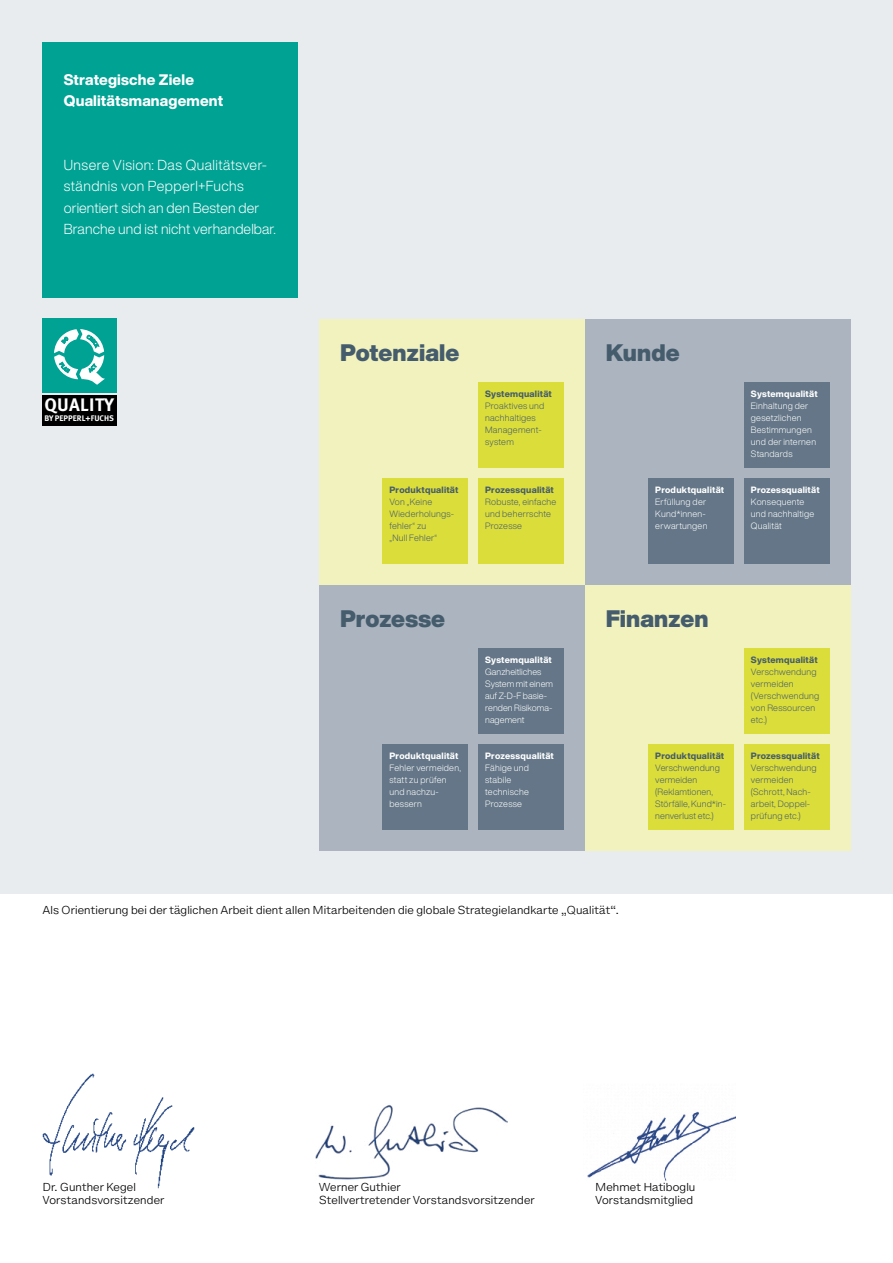
<style>
.page{position:relative;width:893px;height:1263px;background:#fff}
.page>*{position:absolute;margin:0;border:0;box-sizing:border-box;transform-origin:0 0}
.t1{font:900 23.55px "Helvetica Now Display";letter-spacing:.005em;color:#455c6d}
.t2{font:700 18.15px "Meta Offc Pro";letter-spacing:.02em;color:#fff}
.t3{font:800 15px/21.3px "Helvetica Now Display";letter-spacing:.01em;color:#fff}
.t4{font:300 14.25px/21.3px "Helvetica Now Display";letter-spacing:.01em;color:#fff}
.t5{font:300 10.5px/13.5px "Helvetica Now Micro";letter-spacing:-.055em;color:#000}
.t6{font:300 9px/12px "Helvetica Now Display";letter-spacing:.025em;color:#455c6d}
.t7{font:300 9px/12px "Helvetica Now Display";letter-spacing:.025em;color:#fff}
.t8{font:800 9px "Helvetica Now Display";letter-spacing:.025em;color:#455c6d}
.t9{font:800 9px "Helvetica Now Display";letter-spacing:.025em;color:#fff}
.t10{font:300 9px/12px "Helvetica Now Display";letter-spacing:.005em;color:#fff}
.t11{font:700 8.1px "Meta Offc Pro";color:#fff}
</style>
<div class="page">
<div style="left:0;top:0;width:893px;height:893px;background:#e9ecef"></div>
<div style="left:43px;top:319px;width:74px;height:74px;background:#00a294"></div>
<div style="left:43px;top:395px;width:74px;height:30px;background:#000"></div>
<img style="left:316px;top:1105px;width:191px;height:75px">
<img style="left:43px;top:1074px;width:151px;height:115px">
<img style="left:587px;top:1111px;width:149px;height:69px">
<div style="left:585px;top:585px;width:265px;height:265px;background:#f1f2be"></div>
<div style="left:319px;top:585px;width:266px;height:265px;background:#acb4bf"></div>
<div style="left:319px;top:319px;width:266px;height:266px;background:#f1f2be"></div>
<div style="left:585px;top:319px;width:265px;height:266px;background:#acb4bf"></div>
<div style="left:744px;top:744px;width:85px;height:85px;background:#dbdd3a"></div>
<div style="left:478px;top:744px;width:85px;height:85px;background:#647687"></div>
<div style="left:744px;top:478px;width:85px;height:85px;background:#647687"></div>
<div style="left:478px;top:478px;width:85px;height:85px;background:#dbdd3a"></div>
<div style="left:648px;top:744px;width:85px;height:85px;background:#dbdd3a"></div>
<div style="left:383px;top:744px;width:85px;height:85px;background:#647687"></div>
<div style="left:648px;top:478px;width:85px;height:85px;background:#647687"></div>
<div style="left:383px;top:478px;width:85px;height:85px;background:#dbdd3a"></div>
<div style="left:744px;top:648px;width:85px;height:85px;background:#dbdd3a"></div>
<div style="left:478px;top:648px;width:85px;height:85px;background:#647687"></div>
<div style="left:744px;top:383px;width:85px;height:85px;background:#647687"></div>
<div style="left:478px;top:383px;width:85px;height:85px;background:#dbdd3a"></div>
<div style="left:43px;top:43px;width:255px;height:255px;background:#00a294"></div>
<svg style="left:54px;top:329px;width:51px;height:56px"></svg>
<h3 class="t3" style="left:64px;top:69px;width:161px">Strategische Ziele<br>Qualitätsmanagement</h3>
<h3 class="t4" style="left:64px;top:154px;width:214px">Unsere Vision: Das Qualitätsver&shy;ständnis von Pepperl+Fuchs orientiert sich an den Besten der Branche und ist nicht verhandelbar.</h3>
<h2 class="t2" style="left:44px;top:391px;width:71px">QUALITY</h2>
<p class="t11" style="left:44px;top:412px;width:71px">BY PEPPERL+FUCHS</p>
<h1 class="t1" style="left:340px;top:336px;width:121px">Potenziale</h1>
<h1 class="t1" style="left:606px;top:336px;width:75px">Kunde</h1>
<p class="t8" style="left:389px;top:484px;width:70px">Produktqualität</p>
<p class="t6" style="left:389px;top:496px;width:66px">Von „Keine<br>Wiederholungs&shy;fehler“ zu<br>„Null Fehler“</p>
<p class="t8" style="left:485px;top:388px;width:68px">Systemqualität</p>
<p class="t6" style="left:485px;top:400px;width:61px">Proaktives und nachhaltiges<br>Management&shy;system</p>
<p class="t8" style="left:485px;top:484px;width:70px">Prozessqualität</p>
<p class="t6" style="left:485px;top:496px;width:73px">Robuste, einfache und beherrschte<br>Prozesse</p>
<p class="t9" style="left:655px;top:484px;width:70px">Produktqualität</p>
<p class="t7" style="left:655px;top:496px;width:54px">Erfüllung der<br>Kund*innen&shy;erwartungen</p>
<p class="t9" style="left:751px;top:388px;width:68px">Systemqualität</p>
<p class="t7" style="left:751px;top:400px;width:67px">Einhaltung der gesetzlichen<br>Bestimmungen und der internen<br>Standards</p>
<p class="t9" style="left:751px;top:484px;width:70px">Prozessqualität</p>
<p class="t7" style="left:751px;top:496px;width:65px">Konsequente und nachhaltige<br>Qualität</p>
<h1 class="t1" style="left:340px;top:602px;width:107px">Prozesse</h1>
<h1 class="t1" style="left:606px;top:602px;width:104px">Finanzen</h1>
<p class="t9" style="left:389px;top:749px;width:70px">Produktqualität</p>
<p class="t7" style="left:389px;top:761px;width:73px">Fehler vermeiden, statt zu prüfen und nachzu&shy;bessern</p>
<p class="t9" style="left:485px;top:654px;width:68px">Systemqualität</p>
<p class="t10" style="left:485px;top:666px;width:69px">Ganzheitliches<br>System mit einem auf Z-D-F basie&shy;renden Risikoma&shy;nagement</p>
<p class="t9" style="left:485px;top:749px;width:70px">Prozessqualität</p>
<p class="t7" style="left:485px;top:761px;width:45px">Fähige und stabile technische<br>Prozesse</p>
<p class="t8" style="left:655px;top:749px;width:70px">Produktqualität</p>
<p class="t6" style="left:655px;top:761px;width:72px">Verschwendung vermeiden (Reklamtionen,<br>Störfälle, Kund*in&shy;nenverlust etc.)</p>
<p class="t8" style="left:751px;top:654px;width:68px">Systemqualität</p>
<p class="t6" style="left:751px;top:666px;width:70px">Verschwendung vermeiden (Verschwendung von Ressourcen etc.)</p>
<p class="t8" style="left:751px;top:749px;width:70px">Prozessqualität</p>
<p class="t6" style="left:751px;top:761px;width:67px">Verschwendung vermeiden (Schrott, Nach&shy;arbeit, Doppel&shy;prüfung etc.)</p>
<p class="t5" style="left:43px;top:903px;width:578px">Als Orientierung bei der täglichen Arbeit dient allen Mitarbeitenden die globale Strategielandkarte „Qualität“.</p>
<p class="t5" style="left:43px;top:1180px;width:124px">Dr. Gunther Kegel<br>Vorstandsvorsitzender</p>
<p class="t5" style="left:595px;top:1180px;width:102px">Mehmet Hatiboglu<br>Vorstandsmitglied</p>
<p class="t5" style="left:319px;top:1180px;width:218px">Werner Guthier<br>Stellvertretender Vorstandsvorsitzender</p>
</div>
